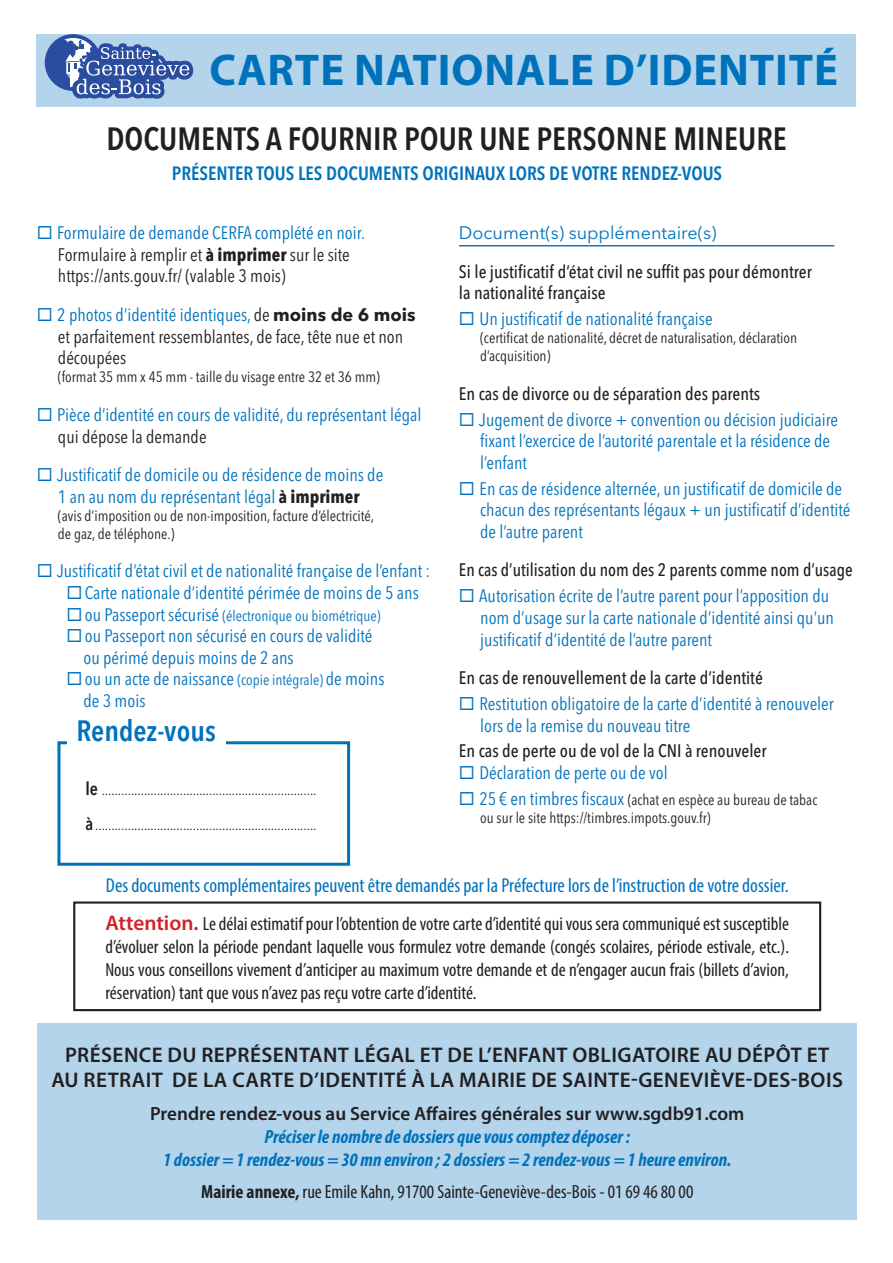
<style>
.page{position:relative;width:893px;height:1263px;background:#fff}
.page>*{position:absolute;margin:0;border:0;box-sizing:border-box;transform-origin:0 0}
.t1{font:700 44.7px "Myriad Pro";letter-spacing:.02em;color:#0072bc}
.t2{font:600 condensed 31.95px "Avenir Next LT Pro";color:#231f20}
.t3{font:600 condensed 29.1px "Avenir Next LT Pro";color:#0072bc}
.t4{font:600 21.3px/25.5px "Myriad Pro";letter-spacing:.02em;color:#231f20;text-align:center}
.t5{font:condensed 20.25px "Myriad Pro";color:#0072bc}
.t6{font:600 condensed 19.2px "Avenir Next LT Pro";color:#0072bc}
.t7{font:condensed 19.05px/23px "Myriad Pro";color:#231f20;text-align:justify}
.t8{font:italic 700 condensed 19.05px "Myriad Pro";color:#0072bc}
.t9{font:600 19.05px "Myriad Pro";color:#231f20}
.t10{font:condensed 18px/21.6px "Avenir Next LT Pro";color:#0072bc}
.t11{font:500 condensed 18px/21.6px "Avenir Next LT Pro";color:#231f20}
.t12{font:condensed 18px/21.6px "Avenir Next LT Pro";color:#231f20}
.t13{font:18px "Avenir Next LT Pro";color:#0072bc}
.t14{font:condensed 15px/18px "Avenir Next LT Pro";color:#231f20}
.t15{font:condensed 15px "Avenir Next LT Pro";color:#0072bc}
.s1{color:#0072bc}
.s2{font-weight:700}
.s3{font-weight:700;font-stretch:normal}
.s4{color:#231f20}
.s5{font-weight:700;color:#231f20}
.s6{font-size:18px}
.s7{font-size:15px}
.s8{font-weight:600;font-size:18px}
.s9{font-size:18px;color:#0072bc}
.s10{font-weight:600;font-stretch:normal;font-size:21.3px;color:#d1232a}
</style>
<div class="page">
<div style="left:36px;top:34px;width:820px;height:72px;background:#b3d4eb"></div>
<svg style="left:45px;top:34px;width:57px;height:57px"></svg>
<svg style="left:48px;top:40px;width:146px;height:59px"></svg>
<hr style="left:459px;top:245px;width:375px;height:1px;background:#0072bc">
<div style="left:73px;top:901px;width:748px;height:110px;border:2px solid #231f20"></div>
<div style="left:38px;top:1023px;width:819px;height:197px;background:#b3d4eb"></div>
<div style="left:57px;top:741px;width:293px;height:125px;border:3px solid #0072bc"></div>
<div style="left:67px;top:719px;width:159px;height:28px;background:#fff"></div>
<p class="t1" style="left:209px;top:41px;width:630px">CARTE NATIONALE D’IDENTITÉ</p>
<p class="t2" style="left:106px;top:119px;width:682px">DOCUMENTS A FOURNIR POUR UNE PERSONNE MINEURE</p>
<p class="t6" style="left:172px;top:162px;width:552px">PRÉSENTER TOUS LES DOCUMENTS ORIGINAUX LORS DE VOTRE RENDEZ-VOUS</p>
<p class="t12" style="left:58px;top:222px;width:309px;text-indent:-21px"><span class="s1">◻ Formulaire de demande CERFA complété en noir.<br></span>Formulaire à remplir et <span class="s2">à imprimer</span> sur le site https://ants.gouv.fr/ (valable 3 mois)</p>
<p class="t12" style="left:58px;top:304px;width:359px;text-indent:-21px"><span class="s1">◻ 2 photos d’identité identiques,</span> de <span class="s3">moins de 6 mois </span>et parfaitement ressemblantes, de face, tête nue et non découpées</p>
<p class="t14" style="left:58px;top:368px;width:323px">(format 35 mm x 45 mm - taille du visage entre 32 et 36 mm)</p>
<p class="t10" style="left:58px;top:404px;width:365px;text-indent:-21px">◻ Pièce d’identité en cours de validité, du représentant légal <span class="s4">qui dépose la demande</span></p>
<p class="t10" style="left:37px;top:464px;width:348px;text-align:center">◻ Justificatif de domicile ou de résidence de moins de<br>1 an au nom du représentant légal <span class="s5">à imprimer</span></p>
<p class="t14" style="left:58px;top:506px;width:318px">(avis d’imposition ou de non-imposition, facture d’électricité, de gaz, de téléphone.)</p>
<p class="t10" style="left:37px;top:560px;width:395px">◻ Justificatif d’état civil et de nationalité française de l’enfant :</p>
<p class="t10" style="left:66px;top:582px;width:354px">◻Carte nationale d’identité périmée de moins de 5 ans</p>
<p class="t15" style="left:66px;top:606px;width:316px">◻<span class="s6">ou Passeport sécurisé</span> (électronique ou biométrique)</p>
<p class="t10" style="left:83px;top:625px;width:291px;text-indent:-17px">◻ou Passeport non sécurisé en cours de validité ou périmé depuis moins de 2 ans</p>
<p class="t10" style="left:83px;top:668px;width:302px;text-indent:-17px">◻ou un acte de naissance <span class="s7">(copie intégrale)</span> de moins de 3 mois</p>
<p class="t3" style="left:77px;top:713px;width:141px">Rendez-vous</p>
<p class="t14" style="left:85px;top:781px;width:233px"><span class="s8">le</span> ..................................................................</p>
<p class="t14" style="left:85px;top:815px;width:233px"><span class="s8">à</span>....................................................................</p>
<p class="t13" style="left:459px;top:222px;width:259px">Document(s) supplémentaire(s)</p>
<p class="t11" style="left:459px;top:260px;width:354px">Si le justificatif d’état civil ne suffit pas pour démontrer la nationalité française</p>
<p class="t10" style="left:459px;top:308px;width:255px">◻ Un justificatif de nationalité française</p>
<p class="t14" style="left:480px;top:329px;width:318px">(certificat de nationalité, décret de naturalisation, déclaration d’acquisition)</p>
<p class="t11" style="left:459px;top:382px;width:303px">En cas de divorce ou de séparation des parents</p>
<p class="t10" style="left:480px;top:408px;width:359px;text-indent:-21px">◻ Jugement de divorce + convention ou décision judiciaire fixant l’exercice de l’autorité parentale et la résidence de l’enfant</p>
<p class="t10" style="left:480px;top:477px;width:372px;text-indent:-21px">◻ En cas de résidence alternée, un justificatif de domicile de chacun des représentants légaux + un justificatif d’identité de l’autre parent</p>
<p class="t11" style="left:459px;top:559px;width:395px">En cas d’utilisation du nom des 2 parents comme nom d’usage</p>
<p class="t10" style="left:480px;top:585px;width:355px;text-indent:-21px">◻ Autorisation écrite de l’autre parent pour l’apposition du nom d’usage sur la carte nationale d’identité ainsi qu’un justificatif d’identité de l’autre parent</p>
<p class="t11" style="left:459px;top:667px;width:305px">En cas de renouvellement de la carte d’identité</p>
<p class="t10" style="left:480px;top:693px;width:355px;text-indent:-21px">◻ Restitution obligatoire de la carte d’identité à renouveler lors de la remise du nouveau titre</p>
<p class="t11" style="left:459px;top:740px;width:309px">En cas de perte ou de vol de la CNI à renouveler</p>
<p class="t10" style="left:459px;top:762px;width:210px">◻ Déclaration de perte ou de vol</p>
<p class="t14" style="left:480px;top:790px;width:339px;text-indent:-21px"><span class="s1">◻</span> <span class="s9">25 € en timbres fiscaux</span> (achat en espèce au bureau de tabac ou sur le site https://timbres.impots.gouv.fr)</p>
<p class="t5" style="left:106px;top:873px;width:684px">Des documents complémentaires peuvent être demandés par la Préfecture lors de l’instruction de votre dossier.</p>
<p class="t7" style="left:105px;top:912px;width:685px"><span class="s10">Attention.</span> Le délai estimatif pour l’obtention de votre carte d’identité qui vous sera communiqué est susceptible d’évoluer selon la période pendant laquelle vous formulez votre demande (congés scolaires, période estivale, etc.).<br>Nous vous conseillons vivement d’anticiper au maximum votre demande et de n’engager aucun frais (billets d’avion, réservation) tant que vous n’avez pas reçu votre carte d’identité.</p>
<p class="t4" style="left:51px;top:1041px;width:793px">PRÉSENCE DU REPRÉSENTANT LÉGAL ET DE L’ENFANT OBLIGATOIRE AU DÉPÔT ET<br>AU RETRAIT DE LA CARTE D’IDENTITÉ À LA MAIRIE DE SAINTE-GENEVIÈVE-DES-BOIS</p>
<p class="t9" style="left:150px;top:1102px;width:596px">Prendre rendez-vous au Service Affaires générales sur www.sgdb91.com</p>
<p class="t8" style="left:264px;top:1125px;width:367px">Préciser le nombre de dossiers que vous comptez déposer :</p>
<p class="t8" style="left:163px;top:1148px;width:570px">1 dossier = 1 rendez-vous = 30 mn environ ; 2 dossiers = 2 rendez-vous = 1 heure environ.</p>
<p class="t7" style="left:201px;top:1179px;width:494px"><span class="s2">Mairie annexe,</span> rue Emile Kahn, 91700 Sainte-Geneviève-des-Bois - 01 69 46 80 00</p>
</div>
